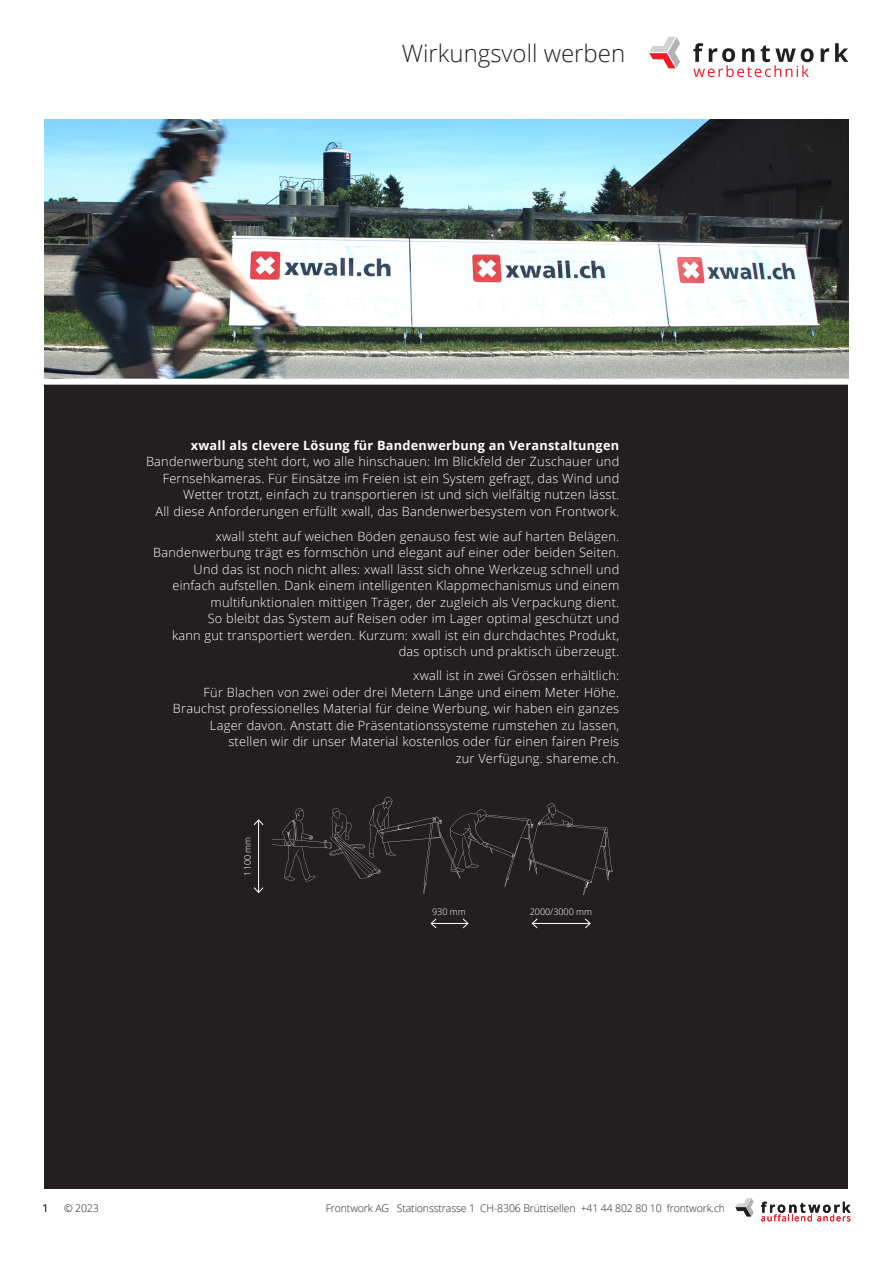
<style>
.page{position:relative;width:893px;height:1263px;background:#fff}
.page>*{position:absolute;margin:0;border:0;box-sizing:border-box;transform-origin:0 0}
.t1{font:300 24px "Open Sans";color:#231f20}
.t2{font:300 12.75px/16.5px "Open Sans";letter-spacing:.02em;color:#fff;text-align:right}
.t3{font:700 12.75px "Open Sans";letter-spacing:.02em;color:#fff}
.t4{font:300 10.5px "Open Sans";letter-spacing:-.01em;color:#231f20}
.t5{font:300 9px "Open Sans";color:#fff}
</style>
<div class="page">
<svg style="left:736px;top:1198px;width:17px;height:18px"></svg>
<svg style="left:761px;top:1202px;width:89px;height:19px"></svg>
<svg style="left:693px;top:43px;width:155px;height:34px"></svg>
<svg style="left:649px;top:37px;width:31px;height:31px"></svg>
<div style="left:45px;top:382px;width:803px;height:806px;background:#231f20"></div>
<img style="left:45px;top:119px;width:803px;height:260px">
<div style="left:24px;top:379px;width:849px;height:6px;background:#fff"></div>
<hr style="left:258px;top:820px;width:1px;height:72px;background:#fff">
<svg style="left:253px;top:887px;width:11px;height:6px"></svg>
<svg style="left:253px;top:819px;width:11px;height:6px"></svg>
<hr style="left:532px;top:923px;width:58px;height:1px;background:#fff">
<svg style="left:532px;top:918px;width:6px;height:11px"></svg>
<svg style="left:585px;top:918px;width:6px;height:11px"></svg>
<hr style="left:431px;top:923px;width:37px;height:1px;background:#fff">
<svg style="left:431px;top:918px;width:6px;height:11px"></svg>
<svg style="left:462px;top:918px;width:7px;height:11px"></svg>
<svg style="left:272px;top:797px;width:341px;height:98px"></svg>
<h1 class="t1" style="left:402px;top:37px;width:225px">Wirkungsvoll werben</h1>
<p class="t3" style="left:191px;top:436px;width:430px">xwall als clevere Lösung für Bandenwerbung an Veranstaltungen</p>
<p class="t2" style="left:146px;top:453px;width:475px">Bandenwerbung steht dort, wo alle hinschauen: Im Blickfeld der Zuschauer und Fernsehkameras. Für Einsätze im Freien ist ein System gefragt, das Wind und Wetter trotzt, einfach zu transportieren ist und sich vielfältig nutzen lässt.<br>All diese Anforderungen erfüllt xwall, das Bandenwerbesystem von Frontwork.</p>
<p class="t2" style="left:153px;top:527px;width:467px">xwall steht auf weichen Böden genauso fest wie auf harten Belägen.<br>Bandenwerbung trägt es formschön und elegant auf einer oder beiden Seiten.<br>Und das ist noch nicht alles: xwall lässt sich ohne Werkzeug schnell und einfach aufstellen. Dank einem intelligenten Klappmechanismus und einem multifunktionalen mittigen Träger, der zugleich als Verpackung dient.<br>So bleibt das System auf Reisen oder im Lager optimal geschützt und<br>kann gut transportiert werden. Kurzum: xwall ist ein durchdachtes Produkt, das optisch und praktisch überzeugt.</p>
<p class="t2" style="left:173px;top:667px;width:448px">xwall ist in zwei Grössen erhältlich:<br>Für Blachen von zwei oder drei Metern Länge und einem Meter Höhe.<br>Brauchst professionelles Material für deine Werbung, wir haben ein ganzes Lager davon. Anstatt die Präsentationssysteme rumstehen zu lassen, stellen wir dir unser Material kostenlos oder für einen fairen Preis<br>zur Verfügung. shareme.ch.</p>
<p class="t5" style="left:241px;top:876px;width:40px;rotate:-90deg">1100 mm</p>
<p class="t5" style="left:432px;top:905px;width:35px">930 mm</p>
<p class="t5" style="left:530px;top:905px;width:64px">2000/3000 mm</p>
<p class="t4" style="left:42px;top:1201px;width:7px">1</p>
<p class="t4" style="left:64px;top:1201px;width:36px">© 2023</p>
<p class="t4" style="left:326px;top:1201px;width:401px">Frontwork AG Stationsstrasse 1 CH-8306 Brüttisellen +41 44 802 80 10 frontwork.ch</p>
</div>
